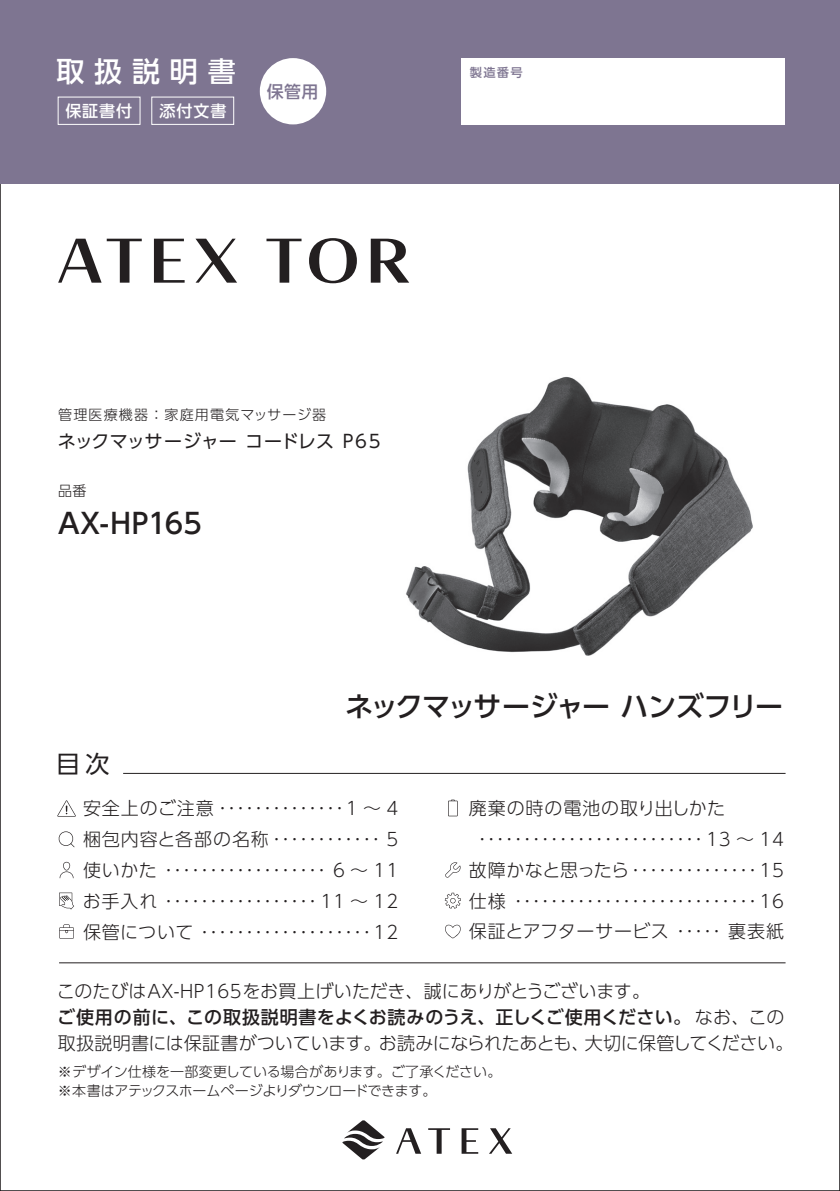
<style>
.page{position:relative;width:840px;height:1191px;background:#fff}
.page>*{position:absolute;margin:0;border:0;box-sizing:border-box;transform-origin:0 0}
.t1{font:500 28px "UD Shin Go Pro";letter-spacing:-.065em;color:#231f20}
.t2{font:500 28px "UD Shin Go Pro";letter-spacing:-.035em;color:#231f20}
.t3{font:500 28px "UD Shin Go Pro";letter-spacing:.35em;color:#fff}
.t4{font:24px "UD Shin Go Pro";color:#231f20}
.t5{font:300 18px/31px "UD Shin Go Pro";letter-spacing:.015em;color:#231f20;text-align:justify}
.t6{font:300 18px/26px "UD Shin Go Pro";letter-spacing:-.01em;color:#231f20}
.t7{font:300 18px "UD Shin Go Pro";letter-spacing:-.02em;color:#231f20}
.t8{font:18px "UD Shin Go Pro";letter-spacing:-.01em;color:#231f20}
.t9{font:300 18px "UD Shin Go Pro";letter-spacing:.05em;color:#231f20}
.t10{font:500 16.8px "UD Shin Go Pro";color:#7e7591}
.t11{font:500 16px "UD Shin Go Pro";letter-spacing:.06em;color:#fff}
.t12{font:300 14px/19px "UD Shin Go Pro";letter-spacing:-.005em;color:#231f20}
.t13{font:300 14px "UD Shin Go Pro";letter-spacing:.085em;color:#231f20}
.t14{font:500 12px "UD Shin Go Pro";color:#7e7591}
.s1{font-weight:500}
</style>
<div class="page">
<img style="left:406px;top:376px;width:347px;height:280px">
<div style="left:0;top:0;width:839px;height:183px;background:#7e7591"></div>
<svg style="left:448px;top:799px;width:9px;height:17px"></svg>
<hr style="left:59px;top:962px;width:726px;height:1px;background:#231f20">
<hr style="left:123px;top:773px;width:662px;height:1px;background:#231f20">
<svg style="left:58px;top:831px;width:16px;height:16px"></svg>
<svg style="left:59px;top:924px;width:15px;height:14px"></svg>
<svg style="left:445px;top:862px;width:15px;height:15px"></svg>
<svg style="left:444px;top:892px;width:16px;height:16px"></svg>
<svg style="left:445px;top:924px;width:15px;height:14px"></svg>
<svg style="left:59px;top:892px;width:15px;height:17px"></svg>
<svg style="left:60px;top:862px;width:13px;height:16px"></svg>
<svg style="left:57px;top:800px;width:19px;height:16px"></svg>
<div style="left:58px;top:97px;width:82px;height:28px;border:1px solid #fff"></div>
<div style="left:151px;top:97px;width:83px;height:28px;border:1px solid #fff"></div>
<div style="left:260px;top:58px;width:66px;height:66px;background:#fff;border-radius:50%"></div>
<div style="left:460px;top:58px;width:324px;height:66px;background:#fff"></div>
<svg style="left:428px;top:1128px;width:22px;height:25px"></svg>
<svg style="left:461px;top:1128px;width:17px;height:25px"></svg>
<svg style="left:489px;top:1128px;width:23px;height:25px"></svg>
<svg style="left:396px;top:1128px;width:25px;height:25px"></svg>
<svg style="left:342px;top:1120px;width:42px;height:39px"></svg>
<svg style="left:266px;top:239px;width:35px;height:44px"></svg>
<svg style="left:309px;top:238px;width:48px;height:45px"></svg>
<svg style="left:370px;top:239px;width:39px;height:44px"></svg>
<svg style="left:58px;top:239px;width:43px;height:44px"></svg>
<svg style="left:107px;top:239px;width:35px;height:44px"></svg>
<svg style="left:154px;top:239px;width:30px;height:44px"></svg>
<svg style="left:195px;top:239px;width:42px;height:44px"></svg>
<h1 class="t3" style="left:56px;top:49px;width:181px">取扱説明書</h1>
<p class="t11" style="left:65px;top:98px;width:68px">保証書付</p>
<p class="t11" style="left:159px;top:98px;width:68px">添付文書</p>
<p class="t10" style="left:267px;top:78px;width:53px">保管用</p>
<p class="t14" style="left:469px;top:63px;width:54px">製造番号</p>
<p class="t13" style="left:58px;top:404px;width:269px">管理医療機器：家庭用電気マッサージ器</p>
<p class="t8" style="left:58px;top:426px;width:324px">ネックマッサージャー コードレス P65</p>
<p class="t12" style="left:58px;top:480px;width:30px">品番</p>
<h1 class="t2" style="left:58px;top:500px;width:145px">AX-HP165</h1>
<h2 class="t4" style="left:56px;top:745px;width:55px">目次</h2>
<h1 class="t1" style="left:345px;top:684px;width:439px">ネックマッサージャー ハンズフリー</h1>
<p class="t5" style="left:83px;top:792px;width:317px">安全上のご注意･･････････････1 ～4梱包内容と各部の名称････････････ 5使いかた･･････････････････ 6 ～ 11お手入れ･････････････････ 11 ～ 12保管について･･･････････････････12</p>
<p class="t9" style="left:468px;top:793px;width:258px">廃棄の時の電池の取り出しかた</p>
<p class="t5" style="left:477px;top:822px;width:307px">･････････････････････････ 13 ～ 14</p>
<p class="t7" style="left:468px;top:855px;width:316px">故障かなと思ったら･･････････････15</p>
<p class="t5" style="left:468px;top:884px;width:316px">仕様･･･････････････････････････16</p>
<p class="t5" style="left:468px;top:915px;width:316px">保証とアフターサービス･････裏表紙</p>
<p class="t6" style="left:57px;top:977px;width:737px">このたびはAX-HP165をお買上げいただき、誠にありがとうございます。<br><span class="s1">ご使用の前に、この取扱説明書をよくお読みのうえ、正しくご使用ください。</span> なお、この取扱説明書には保証書がついています。お読みになられたあとも、大切に保管してください。</p>
<p class="t12" style="left:58px;top:1061px;width:444px">※デザイン仕様を一部変更している場合があります。ご了承ください。※本書はアテックスホームページよりダウンロードできます。</p>
</div>
